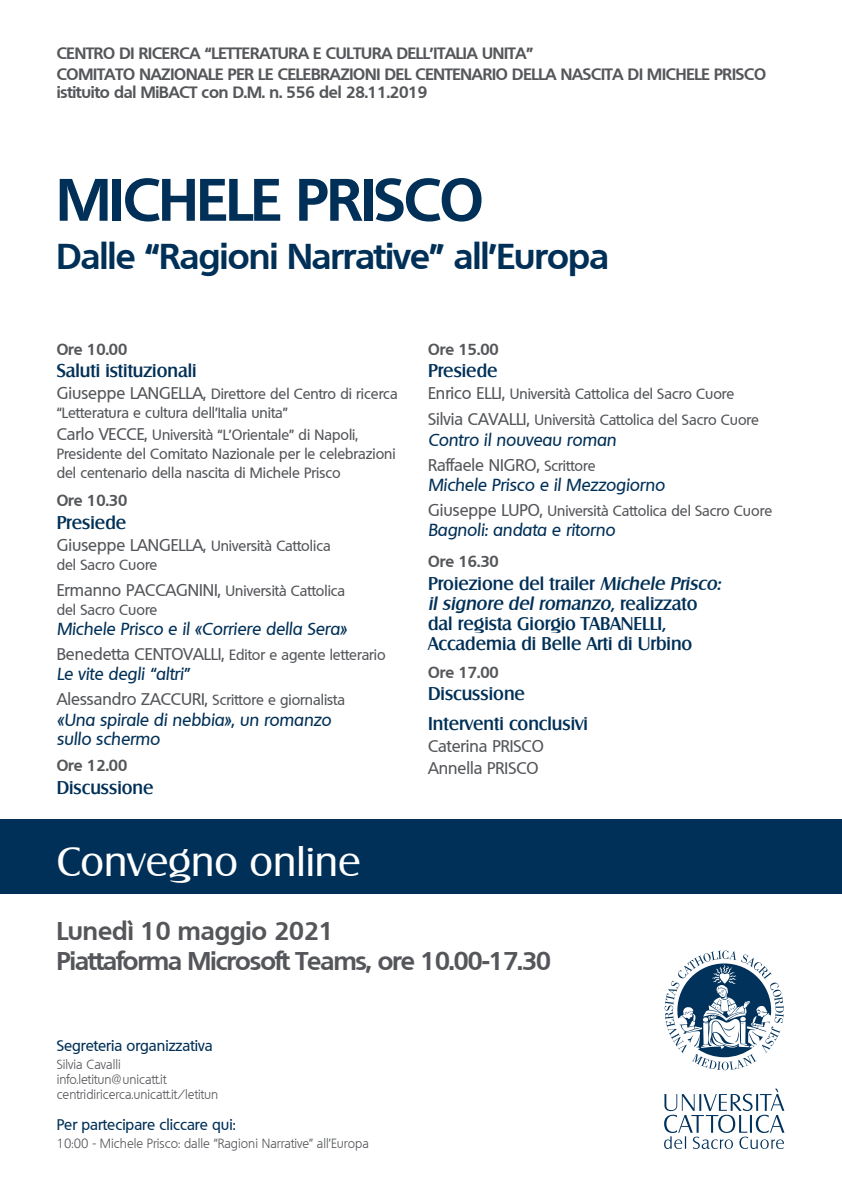
<style>
.page{position:relative;width:842px;height:1191px;background:#fff}
.page>*{position:absolute;margin:0;border:0;box-sizing:border-box;transform-origin:0 0}
.t1{font:700 58px "Quebec";letter-spacing:-.015em;color:#003057}
.t2{font:40px "Salzburg";color:#fff}
.t3{font:700 35px "Quebec";letter-spacing:-.015em;color:#003057}
.t4{font:700 25px/30px "Quebec";letter-spacing:-.03em;color:#54565a}
.t5{font:500 18px/20px "Salzburg";color:#003057}
.t6{font:italic 500 17px/19px "Quebec";color:#003057}
.t7{font:500 16.5px/21.8px "Quebec";color:#54565a}
.t8{font:700 16px/20.8px "Quebec";letter-spacing:-.01em;color:#54565a}
.t9{font:700 15.5px "Quebec";color:#54565a}
.t10{font:500 15px "Quebec";color:#003057}
.t11{font:500 14.5px/19px "Quebec";color:#54565a}
.t12{font:300 13px/15px "Quebec";color:#54565a}
.s1{font-size:16.5px}
.s2{font-size:14.5px}
.s3{font-style:italic}
</style>
<div class="page">
<div style="left:0;top:819px;width:842px;height:75px;background:#003057"></div>
<svg style="left:664px;top:950px;width:120px;height:120px"></svg>
<svg style="left:664px;top:1088px;width:120px;height:61px"></svg>
<p class="t8" style="left:57px;top:42px;width:711px">CENTRO DI RICERCA “LETTERATURA E CULTURA DELL’ITALIA UNITA”<br>COMITATO NAZIONALE PER LE CELEBRAZIONI DEL CENTENARIO DELLA NASCITA DI MICHELE PRISCO</p>
<p class="t8" style="left:57px;top:81px;width:372px">istituito dal MiBACT con D.M. n. 556 del 28.11.2019</p>
<h1 class="t1" style="left:57px;top:162px;width:428px">MICHELE PRISCO</h1>
<h3 class="t3" style="left:57px;top:234px;width:554px">Dalle “Ragioni Narrative” all’Europa</h3>
<p class="t9" style="left:57px;top:339px;width:72px">Ore 10.00</p>
<p class="t5" style="left:57px;top:361px;width:141px">Saluti istituzionali</p>
<p class="t11" style="left:57px;top:384px;width:342px"><span class="s1">Giuseppe LANGELLA,</span> Direttore del Centro di ricerca “Letteratura e cultura dell’Italia unita”</p>
<p class="t11" style="left:57px;top:425px;width:341px"><span class="s1">Carlo VECCE,</span> Università “L’Orientale” di Napoli,<br>Presidente del Comitato Nazionale per le celebrazioni del centenario della nascita di Michele Prisco</p>
<p class="t9" style="left:57px;top:490px;width:72px">Ore 10.30</p>
<p class="t5" style="left:57px;top:512px;width:71px">Presiede</p>
<p class="t11" style="left:57px;top:536px;width:275px"><span class="s1">Giuseppe LANGELLA,</span> Università Cattolica del Sacro Cuore</p>
<p class="t11" style="left:57px;top:581px;width:290px"><span class="s1">Ermanno PACCAGNINI,</span> Università Cattolica del Sacro Cuore</p>
<p class="t6" style="left:57px;top:619px;width:292px">Michele Prisco e il «Corriere della Sera»</p>
<p class="t11" style="left:57px;top:645px;width:330px"><span class="s1">Benedetta CENTOVALLI,</span> Editor e agente letterario</p>
<p class="t6" style="left:57px;top:664px;width:134px">Le vite degli “altri”</p>
<p class="t11" style="left:57px;top:690px;width:290px"><span class="s1">Alessandro ZACCURI,</span> Scrittore e giornalista</p>
<p class="t6" style="left:57px;top:709px;width:276px">«Una spirale di nebbia», un romanzo sullo schermo</p>
<p class="t9" style="left:57px;top:755px;width:72px">Ore 12.00</p>
<p class="t5" style="left:57px;top:777px;width:98px">Discussione</p>
<p class="t9" style="left:428px;top:339px;width:72px">Ore 15.00</p>
<p class="t5" style="left:428px;top:361px;width:71px">Presiede</p>
<p class="t11" style="left:428px;top:381px;width:332px;line-height:26.1px"><span class="s1">Enrico ELLI,</span> Università Cattolica del Sacro Cuore<br><span class="s1">Silvia CAVALLI,</span> Università Cattolica del Sacro Cuore</p>
<p class="t6" style="left:428px;top:430px;width:190px">Contro il nouveau roman</p>
<p class="t7" style="left:428px;top:453px;width:169px">Raffaele NIGRO, <span class="s2">Scrittore</span></p>
<p class="t6" style="left:428px;top:475px;width:238px">Michele Prisco e il Mezzogiorno</p>
<p class="t11" style="left:428px;top:501px;width:346px"><span class="s1">Giuseppe LUPO,</span> Università Cattolica del Sacro Cuore</p>
<p class="t6" style="left:428px;top:520px;width:189px">Bagnoli: andata e ritorno</p>
<p class="t9" style="left:428px;top:551px;width:72px">Ore 16.30</p>
<p class="t5" style="left:428px;top:573px;width:294px">Proiezione del trailer <span class="s3">Michele Prisco: il signore del romanzo</span>, realizzato dal regista Giorgio TABANELLI, Accademia di Belle Arti di Urbino</p>
<p class="t9" style="left:428px;top:662px;width:72px">Ore 17.00</p>
<p class="t5" style="left:428px;top:679px;width:161px;line-height:29.9px">Discussione<br>Interventi conclusivi</p>
<p class="t7" style="left:428px;top:735px;width:117px">Caterina PRISCO<br>Annella PRISCO</p>
<h2 class="t2" style="left:57px;top:837px;width:306px">Convegno online</h2>
<h3 class="t4" style="left:57px;top:915px;width:496px">Lunedì 10 maggio 2021<br>Piattaforma Microsoft Teams, ore 10.00-17.30</h3>
<p class="t10" style="left:57px;top:1036px;width:157px">Segreteria organizzativa</p>
<p class="t12" style="left:57px;top:1057px;width:163px">Silvia Cavalli info.letitun@unicatt.it centridiricerca.unicatt.it/letitun</p>
<p class="t10" style="left:57px;top:1115px;width:181px">Per partecipare cliccare qui:</p>
<p class="t12" style="left:57px;top:1136px;width:314px">10:00 - Michele Prisco: dalle “Ragioni Narrative” all’Europa</p>
</div>
